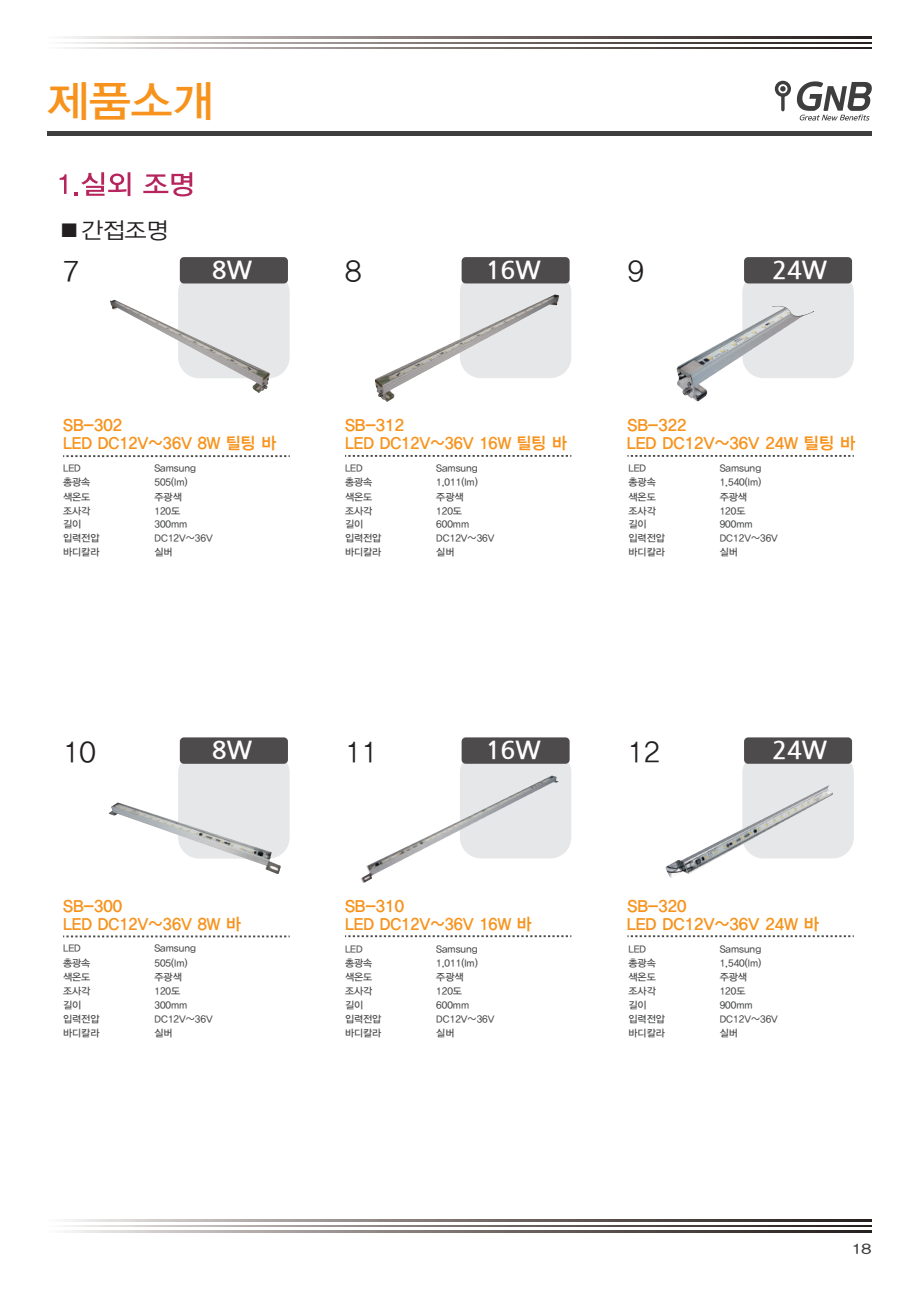
<style>
.page{position:relative;width:919px;height:1292px;background:#fff}
.page>*{position:absolute;margin:0;border:0;box-sizing:border-box;transform-origin:0 0}
.t1{font:43.05px "YDIYGO330";color:#f7931d;scale:1.05 1}
.t2{font:29.1px "YDIYGO320";color:#231f20}
.t3{font:700 24.75px "Nanum Gothic";color:#fff}
.t4{font:700 24.6px "Nanum Gothic";color:#fff}
.t5{font:22.5px "YDIYGO320";color:#231f20;scale:1.05 1}
.t6{font:16.65px/18px "YDIYGO340";color:#f7931d}
.t7{font:13.8px "YDIYGO330";color:#3e3e3f;scale:1.26 1}
.t8{font:9.9px "YDIYGO330";color:#4b4c4d}
</style>
<div class="page">
<svg style="left:64px;top:1219px;width:807px;height:1px"></svg>
<svg style="left:64px;top:1230px;width:807px;height:1px"></svg>
<svg style="left:64px;top:1225px;width:807px;height:1px"></svg>
<svg style="left:64px;top:37px;width:807px;height:1px"></svg>
<svg style="left:64px;top:48px;width:807px;height:1px"></svg>
<svg style="left:64px;top:42px;width:807px;height:2px;background:#7f7876"></svg>
<div style="left:47px;top:131px;width:824px;height:5px;background:#3e3e3f"></div>
<svg style="left:63px;top:455px;width:227px;height:2px"></svg>
<div style="left:178px;top:271px;width:112px;height:107px;background:#e6e7e9;border-radius:21px"></div>
<div style="left:180px;top:257px;width:108px;height:26px;background:#4d4b4c;border-radius:4px"></div>
<img style="left:110px;top:299px;width:160px;height:94px">
<svg style="left:627px;top:455px;width:226px;height:2px"></svg>
<div style="left:742px;top:271px;width:111px;height:107px;background:#e6e7e9;border-radius:21px"></div>
<div style="left:744px;top:257px;width:108px;height:26px;background:#4d4b4c;border-radius:4px"></div>
<img style="left:676px;top:306px;width:138px;height:95px">
<svg style="left:345px;top:455px;width:226px;height:2px"></svg>
<div style="left:460px;top:271px;width:111px;height:107px;background:#e6e7e9;border-radius:21px"></div>
<div style="left:461px;top:257px;width:108px;height:26px;background:#4d4b4c;border-radius:4px"></div>
<img style="left:375px;top:294px;width:184px;height:108px">
<svg style="left:345px;top:935px;width:226px;height:1px"></svg>
<div style="left:460px;top:751px;width:111px;height:107px;background:#e6e7e9;border-radius:21px"></div>
<div style="left:461px;top:737px;width:108px;height:26px;background:#4d4b4c;border-radius:4px"></div>
<img style="left:360px;top:775px;width:198px;height:108px">
<svg style="left:627px;top:935px;width:226px;height:1px"></svg>
<div style="left:742px;top:751px;width:111px;height:107px;background:#e6e7e9;border-radius:21px"></div>
<div style="left:744px;top:737px;width:108px;height:26px;background:#4d4b4c;border-radius:4px"></div>
<img style="left:665px;top:785px;width:169px;height:93px">
<svg style="left:63px;top:935px;width:227px;height:2px"></svg>
<div style="left:178px;top:751px;width:112px;height:107px;background:#e6e7e9;border-radius:21px"></div>
<div style="left:180px;top:737px;width:108px;height:26px;background:#4d4b4c;border-radius:4px"></div>
<img style="left:108px;top:802px;width:173px;height:72px">
<svg style="left:60px;top:174px;width:6px;height:20px"></svg>
<svg style="left:74px;top:172px;width:56px;height:24px"></svg>
<svg style="left:143px;top:172px;width:49px;height:24px"></svg>
<div style="left:774px;top:81px;width:16px;height:16px;border:3px solid #3e3e3f;border-radius:50%"></div>
<hr style="left:781px;top:95px;width:3px;height:15px;background:#3e3e3f">
<svg style="left:780px;top:86px;width:5px;height:5px"></svg>
<svg style="left:796px;top:81px;width:75px;height:39px"></svg>
<h1 class="t1" style="left:47px;top:77px;width:160px">제품소개</h1>
<h3 class="t5" style="left:58px;top:217px;width:107px">■간접조명</h3>
<h2 class="t2" style="left:63px;top:256px;width:18px">7</h2>
<h3 class="t3" style="left:212px;top:258px;width:42px">8W</h3>
<h2 class="t2" style="left:345px;top:256px;width:18px">8</h2>
<h3 class="t4" style="left:485px;top:258px;width:57px">16W</h3>
<h2 class="t2" style="left:627px;top:256px;width:18px">9</h2>
<h3 class="t4" style="left:772px;top:258px;width:57px">24W</h3>
<h3 class="t6" style="left:63px;top:416px;width:214px">SB-302<br>LED DC12V~36V 8W 틸팅 바</h3>
<h3 class="t6" style="left:345px;top:416px;width:223px">SB-312<br>LED DC12V~36V 16W 틸팅 바</h3>
<h3 class="t6" style="left:627px;top:416px;width:60px">SB-322</h3>
<h3 class="t6" style="left:626px;top:434px;width:230px">LED DC12V~36V 24W 틸팅 바</h3>
<p class="t8" style="left:63px;top:462px;width:19px">LED</p>
<p class="t8" style="left:154px;top:462px;width:43px">Samsung</p>
<p class="t8" style="left:345px;top:462px;width:19px">LED</p>
<p class="t8" style="left:436px;top:462px;width:43px">Samsung</p>
<p class="t8" style="left:628px;top:462px;width:19px">LED</p>
<p class="t8" style="left:719px;top:462px;width:43px">Samsung</p>
<p class="t8" style="left:63px;top:477px;width:29px">총광속</p>
<p class="t8" style="left:154px;top:477px;width:35px">505(lm)</p>
<p class="t8" style="left:345px;top:477px;width:29px">총광속</p>
<p class="t8" style="left:436px;top:477px;width:43px">1,011(lm)</p>
<p class="t8" style="left:628px;top:477px;width:29px">총광속</p>
<p class="t8" style="left:719px;top:477px;width:43px">1,540(lm)</p>
<p class="t8" style="left:63px;top:491px;width:29px">색온도</p>
<p class="t8" style="left:154px;top:491px;width:29px">주광색</p>
<p class="t8" style="left:63px;top:505px;width:29px">조사각</p>
<p class="t8" style="left:154px;top:505px;width:27px">120도</p>
<p class="t8" style="left:345px;top:491px;width:29px">색온도</p>
<p class="t8" style="left:436px;top:491px;width:29px">주광색</p>
<p class="t8" style="left:345px;top:505px;width:29px">조사각</p>
<p class="t8" style="left:436px;top:505px;width:27px">120도</p>
<p class="t8" style="left:628px;top:491px;width:29px">색온도</p>
<p class="t8" style="left:719px;top:491px;width:29px">주광색</p>
<p class="t8" style="left:628px;top:505px;width:29px">조사각</p>
<p class="t8" style="left:719px;top:505px;width:27px">120도</p>
<p class="t8" style="left:63px;top:519px;width:20px">길이</p>
<p class="t8" style="left:154px;top:519px;width:34px">300mm</p>
<p class="t8" style="left:345px;top:519px;width:20px">길이</p>
<p class="t8" style="left:436px;top:519px;width:34px">600mm</p>
<p class="t8" style="left:628px;top:519px;width:20px">길이</p>
<p class="t8" style="left:719px;top:519px;width:34px">900mm</p>
<p class="t8" style="left:63px;top:532px;width:38px">입력전압</p>
<p class="t8" style="left:154px;top:532px;width:60px">DC12V~36V</p>
<p class="t8" style="left:345px;top:533px;width:38px">입력전압</p>
<p class="t8" style="left:436px;top:533px;width:60px">DC12V~36V</p>
<p class="t8" style="left:628px;top:533px;width:38px">입력전압</p>
<p class="t8" style="left:719px;top:533px;width:60px">DC12V~36V</p>
<p class="t8" style="left:63px;top:546px;width:38px">바디칼라</p>
<p class="t8" style="left:154px;top:546px;width:20px">실버</p>
<p class="t8" style="left:345px;top:546px;width:38px">바디칼라</p>
<p class="t8" style="left:436px;top:546px;width:20px">실버</p>
<p class="t8" style="left:628px;top:546px;width:38px">바디칼라</p>
<p class="t8" style="left:719px;top:546px;width:20px">실버</p>
<h2 class="t2" style="left:63px;top:736px;width:34px">10</h2>
<h3 class="t3" style="left:212px;top:738px;width:42px">8W</h3>
<h2 class="t2" style="left:345px;top:736px;width:34px">11</h2>
<h3 class="t4" style="left:485px;top:738px;width:57px">16W</h3>
<h2 class="t2" style="left:627px;top:736px;width:34px">12</h2>
<h3 class="t4" style="left:772px;top:738px;width:57px">24W</h3>
<h3 class="t6" style="left:63px;top:896px;width:179px">SB-300<br>LED DC12V~36V 8W 바</h3>
<h3 class="t6" style="left:345px;top:896px;width:188px">SB-310<br>LED DC12V~36V 16W 바</h3>
<h3 class="t6" style="left:627px;top:896px;width:60px">SB-320</h3>
<h3 class="t6" style="left:626px;top:914px;width:194px">LED DC12V~36V 24W 바</h3>
<p class="t8" style="left:63px;top:942px;width:19px">LED</p>
<p class="t8" style="left:154px;top:942px;width:43px">Samsung</p>
<p class="t8" style="left:345px;top:942px;width:19px">LED</p>
<p class="t8" style="left:436px;top:942px;width:43px">Samsung</p>
<p class="t8" style="left:628px;top:942px;width:19px">LED</p>
<p class="t8" style="left:719px;top:942px;width:43px">Samsung</p>
<p class="t8" style="left:63px;top:957px;width:29px">총광속</p>
<p class="t8" style="left:154px;top:957px;width:35px">505(lm)</p>
<p class="t8" style="left:345px;top:957px;width:29px">총광속</p>
<p class="t8" style="left:436px;top:957px;width:43px">1,011(lm)</p>
<p class="t8" style="left:628px;top:957px;width:29px">총광속</p>
<p class="t8" style="left:719px;top:957px;width:43px">1,540(lm)</p>
<p class="t8" style="left:63px;top:971px;width:29px">색온도</p>
<p class="t8" style="left:154px;top:971px;width:29px">주광색</p>
<p class="t8" style="left:63px;top:985px;width:29px">조사각</p>
<p class="t8" style="left:154px;top:985px;width:27px">120도</p>
<p class="t8" style="left:345px;top:971px;width:29px">색온도</p>
<p class="t8" style="left:436px;top:971px;width:29px">주광색</p>
<p class="t8" style="left:345px;top:985px;width:29px">조사각</p>
<p class="t8" style="left:436px;top:985px;width:27px">120도</p>
<p class="t8" style="left:628px;top:971px;width:29px">색온도</p>
<p class="t8" style="left:719px;top:971px;width:29px">주광색</p>
<p class="t8" style="left:628px;top:985px;width:29px">조사각</p>
<p class="t8" style="left:719px;top:985px;width:27px">120도</p>
<p class="t8" style="left:63px;top:999px;width:20px">길이</p>
<p class="t8" style="left:154px;top:999px;width:34px">300mm</p>
<p class="t8" style="left:345px;top:999px;width:20px">길이</p>
<p class="t8" style="left:436px;top:999px;width:34px">600mm</p>
<p class="t8" style="left:628px;top:999px;width:20px">길이</p>
<p class="t8" style="left:719px;top:999px;width:34px">900mm</p>
<p class="t8" style="left:63px;top:1012px;width:38px">입력전압</p>
<p class="t8" style="left:154px;top:1012px;width:60px">DC12V~36V</p>
<p class="t8" style="left:345px;top:1012px;width:38px">입력전압</p>
<p class="t8" style="left:436px;top:1012px;width:60px">DC12V~36V</p>
<p class="t8" style="left:628px;top:1012px;width:38px">입력전압</p>
<p class="t8" style="left:719px;top:1012px;width:60px">DC12V~36V</p>
<p class="t8" style="left:63px;top:1026px;width:38px">바디칼라</p>
<p class="t8" style="left:154px;top:1026px;width:20px">실버</p>
<p class="t8" style="left:345px;top:1026px;width:38px">바디칼라</p>
<p class="t8" style="left:436px;top:1026px;width:20px">실버</p>
<p class="t8" style="left:628px;top:1026px;width:38px">바디칼라</p>
<p class="t8" style="left:719px;top:1026px;width:20px">실버</p>
<h3 class="t7" style="left:851px;top:1240px;width:17px">18</h3>
</div>
